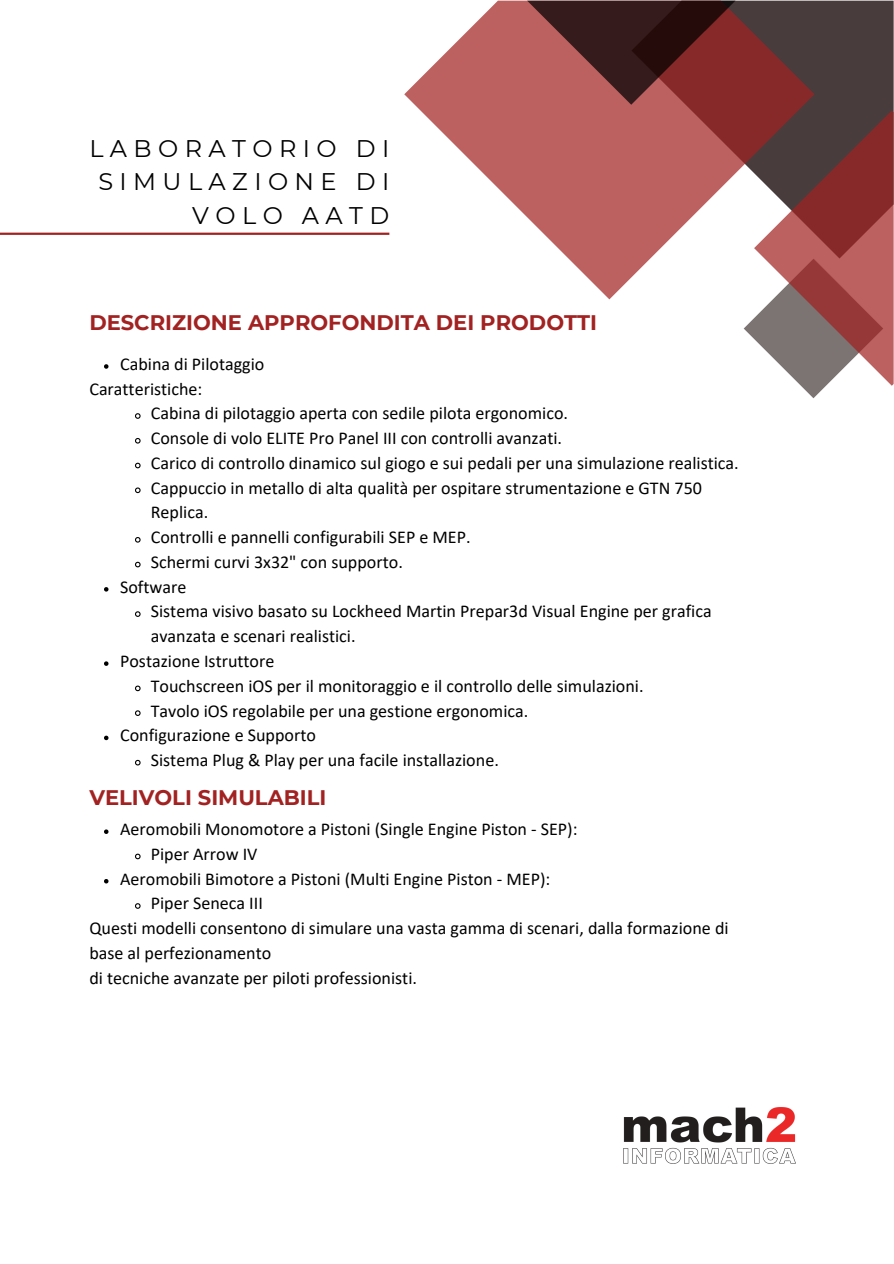
<style>
.page{position:relative;width:894px;height:1264px;background:#fff}
.page>*{position:absolute;margin:0;border:0;box-sizing:border-box;transform-origin:0 0}
.t1{font:24px/33.2px "Montserrat";letter-spacing:.265em;color:#000;text-align:right}
.t2{font:700 21px "Montserrat";color:#a22222}
.t3{font:18px/24.8px "Calibri";color:#000}
</style>
<div class="page">
<div style="left:814px;top:1px;width:79px;height:109px;background:#493c3c"></div>
<svg style="left:743px;top:110px;width:150px;height:288px"></svg>
<svg style="left:404px;top:1px;width:410px;height:298px"></svg>
<svg style="left:527px;top:1px;width:208px;height:104px;background:#6b2f2f"></svg>
<img style="left:623px;top:1107px;width:173px;height:57px">
<hr style="left:0;top:233px;width:389px;height:2px;background:#a22222">
<svg style="left:104px;top:364px;width:4px;height:5px"></svg>
<svg style="left:135px;top:413px;width:6px;height:6px"></svg>
<svg style="left:135px;top:438px;width:6px;height:6px"></svg>
<svg style="left:135px;top:462px;width:6px;height:7px"></svg>
<svg style="left:135px;top:487px;width:6px;height:7px"></svg>
<svg style="left:135px;top:537px;width:6px;height:6px"></svg>
<svg style="left:135px;top:561px;width:6px;height:7px"></svg>
<svg style="left:104px;top:587px;width:4px;height:4px"></svg>
<svg style="left:135px;top:611px;width:6px;height:6px"></svg>
<svg style="left:104px;top:661px;width:4px;height:5px"></svg>
<svg style="left:135px;top:685px;width:6px;height:7px"></svg>
<svg style="left:135px;top:710px;width:6px;height:6px"></svg>
<svg style="left:104px;top:735px;width:4px;height:5px"></svg>
<svg style="left:135px;top:759px;width:6px;height:7px"></svg>
<svg style="left:104px;top:829px;width:4px;height:5px"></svg>
<svg style="left:135px;top:853px;width:6px;height:7px"></svg>
<svg style="left:104px;top:879px;width:4px;height:4px"></svg>
<svg style="left:135px;top:903px;width:6px;height:6px"></svg>
<p class="t1" style="left:89px;top:132px;width:301px">LABORATORIO DI<br>SIMULAZIONE DI<br>VOLO AATD</p>
<p class="t2" style="left:89px;top:309px;width:509px">DESCRIZIONE APPROFONDITA DEI PRODOTTI</p>
<h2 class="t3" style="left:120px;top:353px;width:146px">Cabina di Pilotaggio</h2>
<p class="t3" style="left:89px;top:378px;width:114px">Caratteristiche:</p>
<p class="t3" style="left:151px;top:402px;width:418px">Cabina di pilotaggio aperta con sedile pilota ergonomico.</p>
<p class="t3" style="left:151px;top:427px;width:412px">Console di volo ELITE Pro Panel III con controlli avanzati.</p>
<p class="t3" style="left:151px;top:452px;width:589px">Carico di controllo dinamico sul giogo e sui pedali per una simulazione realistica.</p>
<p class="t3" style="left:151px;top:477px;width:552px">Cappuccio in metallo di alta qualità per ospitare strumentazione e GTN 750<br>Replica.</p>
<p class="t3" style="left:151px;top:526px;width:321px">Controlli e pannelli configurabili SEP e MEP.</p>
<p class="t3" style="left:151px;top:551px;width:253px">Schermi curvi 3x32" con supporto.</p>
<p class="t3" style="left:120px;top:576px;width:68px">Software</p>
<p class="t3" style="left:151px;top:600px;width:562px">Sistema visivo basato su Lockheed Martin Prepar3d Visual Engine per grafica avanzata e scenari realistici.</p>
<p class="t3" style="left:120px;top:650px;width:156px">Postazione Istruttore</p>
<p class="t3" style="left:151px;top:675px;width:494px">Touchscreen iOS per il monitoraggio e il controllo delle simulazioni.</p>
<p class="t3" style="left:151px;top:699px;width:379px">Tavolo iOS regolabile per una gestione ergonomica.</p>
<p class="t3" style="left:120px;top:724px;width:197px">Configurazione e Supporto</p>
<p class="t3" style="left:151px;top:749px;width:349px">Sistema Plug &amp; Play per una facile installazione.</p>
<h1 class="t2" style="left:89px;top:784px;width:238px">VELIVOLI SIMULABILI</h1>
<p class="t3" style="left:120px;top:818px;width:459px">Aeromobili Monomotore a Pistoni (Single Engine Piston - SEP):</p>
<h2 class="t3" style="left:151px;top:843px;width:108px">Piper Arrow IV</h2>
<p class="t3" style="left:120px;top:867px;width:431px">Aeromobili Bimotore a Pistoni (Multi Engine Piston - MEP):</p>
<p class="t3" style="left:151px;top:892px;width:114px">Piper Seneca III</p>
<p class="t3" style="left:89px;top:917px;width:640px">Questi modelli consentono di simulare una vasta gamma di scenari, dalla formazione di base al perfezionamento</p>
<p class="t3" style="left:89px;top:966px;width:329px">di tecniche avanzate per piloti professionisti.</p>
</div>
